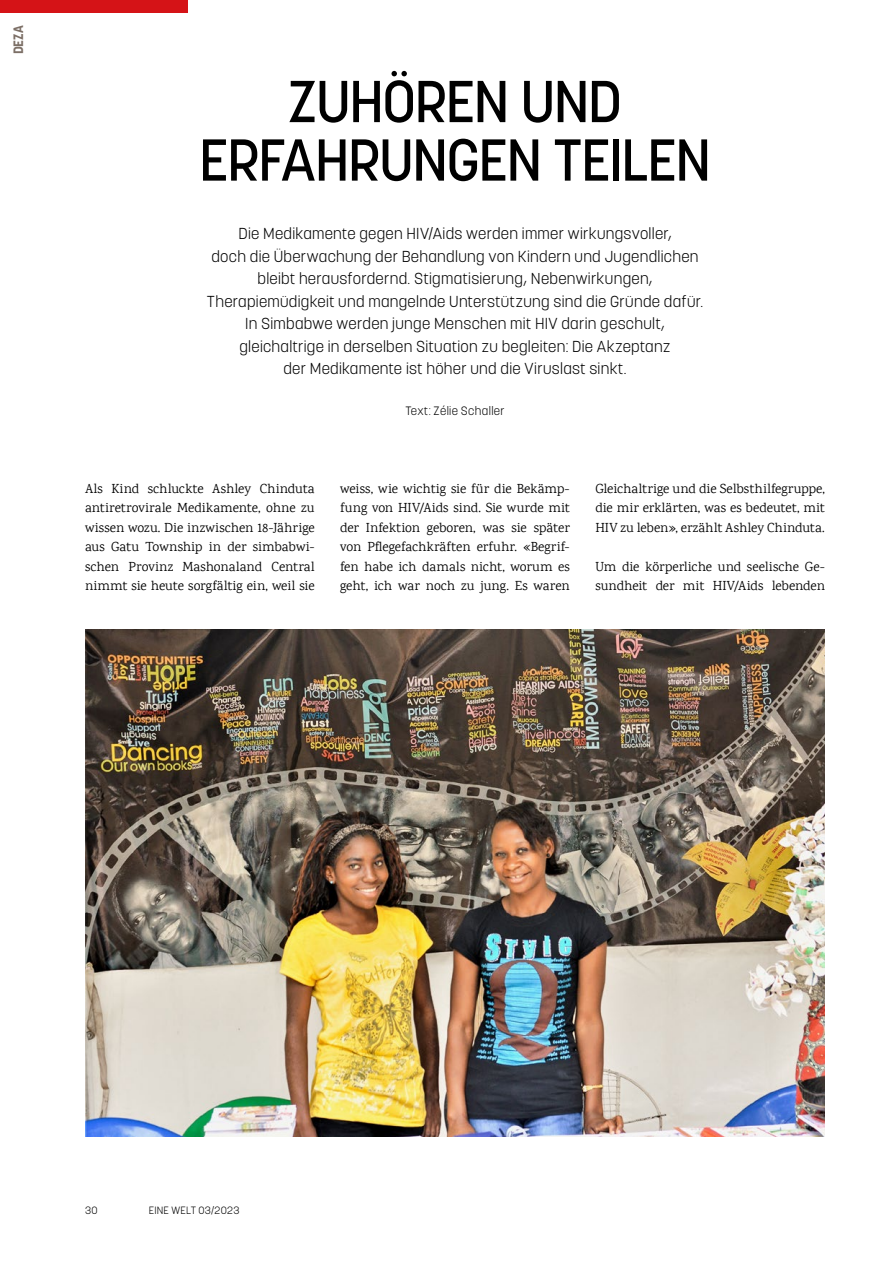
<style>
.page{position:relative;width:893px;height:1263px;background:#fff}
.page>*{position:absolute;margin:0;border:0;box-sizing:border-box;transform-origin:0 0}
.t1{font:500 58.5px/58.5px "Korolev";letter-spacing:-.035em;color:#000;text-align:center}
.t2{font:300 15.75px/22.5px "Korolev";letter-spacing:.015em;color:#000;text-align:center}
.t3{font:13.5px/19.5px "Karma";color:#000;text-align:justify}
.t4{font:700 13.5px "Korolev";color:#7c6f66}
.t5{font:300 12px "Korolev";letter-spacing:.03em;color:#000}
.t6{font:300 10.5px "Korolev";letter-spacing:.025em;color:#000}
</style>
<div class="page">
<img style="left:85px;top:629px;width:740px;height:507px">
<div style="left:0;top:0;width:188px;height:13px;background:#d51317"></div>
<p class="t4" style="left:10px;top:54px;width:30px;rotate:-90deg">DEZA</p>
<h1 class="t1" style="left:199px;top:72px;width:514px">ZUHÖREN UND<br>ERFAHRUNGEN TEILEN</h1>
<p class="t2" style="left:207px;top:222px;width:498px">Die Medikamente gegen HIV/Aids werden immer wirkungsvoller,<br>doch die Überwachung der Behandlung von Kindern und Jugendlichen bleibt herausfordernd. Stigmatisierung, Nebenwirkungen, Therapiemüdigkeit und mangelnde Unterstützung sind die Gründe dafür.<br>In Simbabwe werden junge Menschen mit HIV darin geschult, gleichaltrige in derselben Situation zu begleiten: Die Akzeptanz<br>der Medikamente ist höher und die Viruslast sinkt.</p>
<p class="t5" style="left:405px;top:403px;width:101px">Text: Zélie Schaller</p>
<p class="t3" style="left:85px;top:478px;width:231px">Als Kind schluckte Ashley Chinduta antiretrovirale Medikamente, ohne zu wissen wozu. Die inzwischen 18-Jährige aus Gatu Township in der simbabwi&shy;schen Provinz Mashonaland Central nimmt sie heute sorgfältig ein, weil sie</p>
<p class="t3" style="left:340px;top:478px;width:231px">weiss, wie wichtig sie für die Bekämp&shy;fung von HIV/Aids sind. Sie wurde mit der Infektion geboren, was sie später von Pflegefachkräften erfuhr. «Begrif&shy;fen habe ich damals nicht, worum es geht, ich war noch zu jung. Es waren</p>
<p class="t3" style="left:595px;top:478px;width:231px">Gleichaltrige und die Selbsthilfegruppe, die mir erklärten, was es bedeutet, mit HIV zu leben», erzählt Ashley Chinduta.</p>
<p class="t3" style="left:595px;top:556px;width:231px">Um die körperliche und seelische Ge&shy;sundheit der mit HIV/Aids lebenden</p>
<p class="t6" style="left:85px;top:1204px;width:14px">30</p>
<p class="t6" style="left:149px;top:1204px;width:92px">EINE WELT 03/2023</p>
</div>
